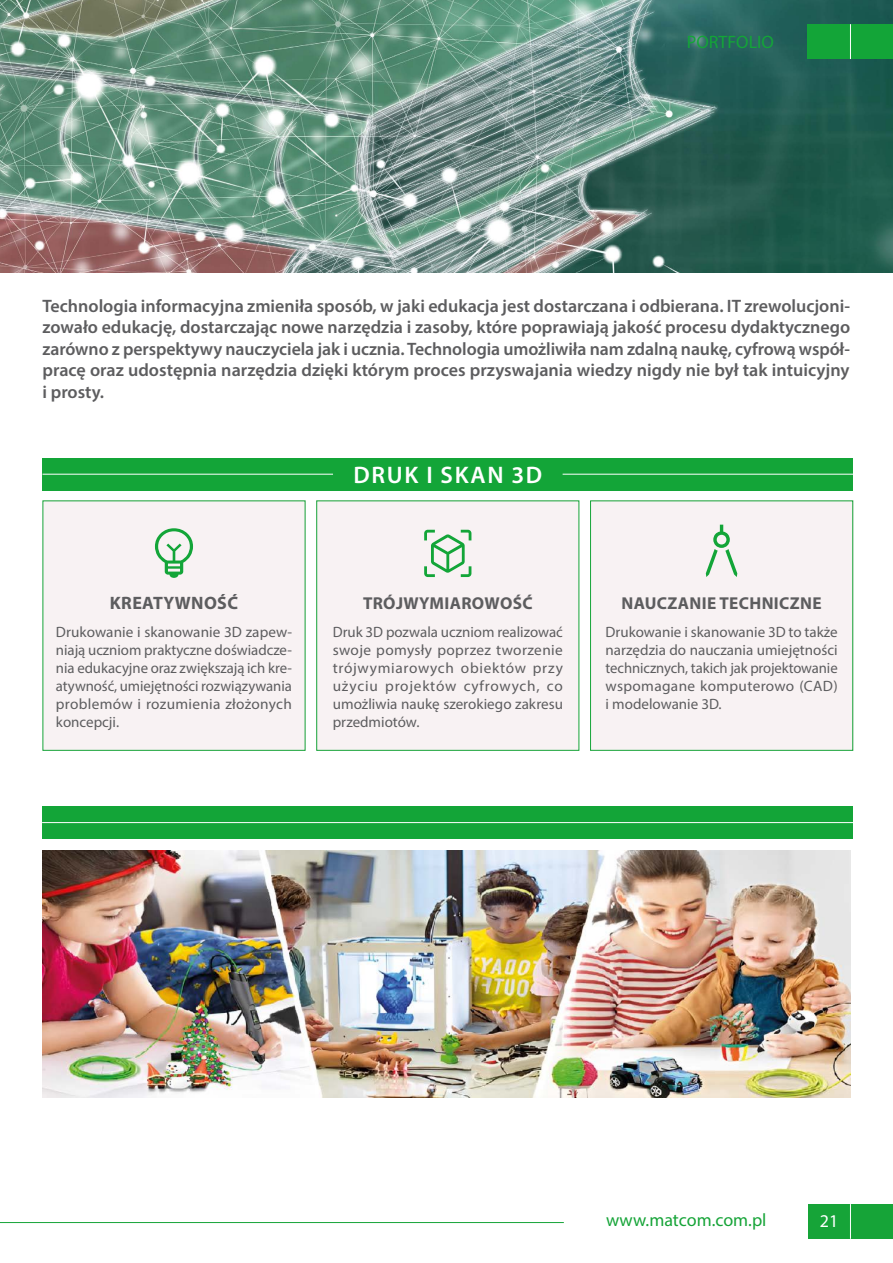
<style>
.page{position:relative;width:893px;height:1263px;background:#fff}
.page>*{position:absolute;margin:0;border:0;box-sizing:border-box;transform-origin:0 0}
.t1{font:600 24px "Myriad Pro";letter-spacing:.07em;color:#fff}
.t2{font:600 18px/21.6px "Myriad Pro";color:#5d5d5f;text-align:justify}
.t3{font:18px "Myriad Pro";color:#16a438}
.t4{font:700 18px "Myriad Pro";letter-spacing:.02em;color:#5d5d5f}
.t5{font:18px "Myriad Pro";color:#13a538}
.t6{font:18px "Myriad Pro";color:#fff}
.t7{font:700 17.25px "Myriad Pro";letter-spacing:.02em;color:#5d5d5f}
.t8{font:15px/18px "Myriad Pro";color:#5d5d5f;text-align:justify}
</style>
<div class="page">
<div style="left:808px;top:1204px;width:85px;height:35px;background:#16a438"></div>
<hr style="left:850px;top:1204px;width:1px;height:35px;background:#fff">
<hr style="left:0;top:1222px;width:564px;height:1px;background:#16a438">
<img style="left:43px;top:850px;width:808px;height:247px">
<div style="left:42px;top:806px;width:811px;height:33px;background:#13a538"></div>
<hr style="left:42px;top:822px;width:811px;height:1px;background:#fff">
<img style="left:0;top:0;width:893px;height:273px">
<div style="left:43px;top:500px;width:262px;height:251px;background:#f8f2f3"></div>
<div style="left:317px;top:500px;width:262px;height:251px;background:#f8f2f3"></div>
<div style="left:591px;top:500px;width:262px;height:251px;background:#f8f2f3"></div>
<div style="left:316px;top:500px;width:263px;height:251px;border:1px solid #16a438"></div>
<div style="left:590px;top:500px;width:263px;height:251px;border:1px solid #16a438"></div>
<div style="left:43px;top:458px;width:810px;height:33px;background:#13a538"></div>
<hr style="left:43px;top:474px;width:290px;height:1px;background:#fff">
<hr style="left:563px;top:474px;width:290px;height:1px;background:#fff">
<svg style="left:155px;top:528px;width:38px;height:50px"></svg>
<svg style="left:424px;top:530px;width:47px;height:47px"></svg>
<svg style="left:706px;top:525px;width:31px;height:52px"></svg>
<div style="left:808px;top:24px;width:85px;height:35px;background:#13a538"></div>
<hr style="left:850px;top:24px;width:1px;height:35px;background:#fff">
<p class="t5" style="left:687px;top:31px;width:89px">PORTFOLIO</p>
<p class="t2" style="left:43px;top:294px;width:809px">Technologia informacyjna zmieniła sposób, w jaki edukacja jest dostarczana i odbierana. IT zrewolucjoni&shy;zowało edukację, dostarczając nowe narzędzia i zasoby, które poprawiają jakość procesu dydaktycznego zarówno z perspektywy nauczyciela jak i ucznia. Technologia umożliwiła nam zdalną naukę, cyfrową współ&shy;pracę oraz udostępnia narzędzia dzięki którym proces przyswajania wiedzy nigdy nie był tak intuicyjny i prosty.</p>
<h1 class="t1" style="left:354px;top:459px;width:190px">DRUK I SKAN 3D</h1>
<p class="t4" style="left:110px;top:591px;width:130px">KREATYWNOŚĆ</p>
<p class="t7" style="left:363px;top:592px;width:171px">TRÓJWYMIAROWOŚĆ</p>
<p class="t7" style="left:621px;top:592px;width:202px">NAUCZANIE TECHNICZNE</p>
<p class="t8" style="left:333px;top:623px;width:232px">Druk 3D pozwala uczniom realizować swoje pomysły poprzez tworzenie trójwymiarowych obiektów przy użyciu projektów cyfrowych, co umożliwia naukę szerokiego zakresu przedmiotów.</p>
<p class="t8" style="left:606px;top:623px;width:234px">Drukowanie i skanowanie 3D to także narzędzia do nauczania umiejętności technicznych, takich jak projektowanie wspomagane komputerowo (CAD) i modelowanie 3D.</p>
<p class="t8" style="left:56px;top:623px;width:238px">Drukowanie i skanowanie 3D zapew&shy;niają uczniom praktyczne doświadcze&shy;nia edukacyjne oraz zwiększają ich kre&shy;atywność, umiejętności rozwiązywania problemów i rozumienia złożonych koncepcji.</p>
<p class="t3" style="left:606px;top:1208px;width:162px">www.matcom.com.pl</p>
<p class="t6" style="left:820px;top:1210px;width:20px">21</p>
</div>
